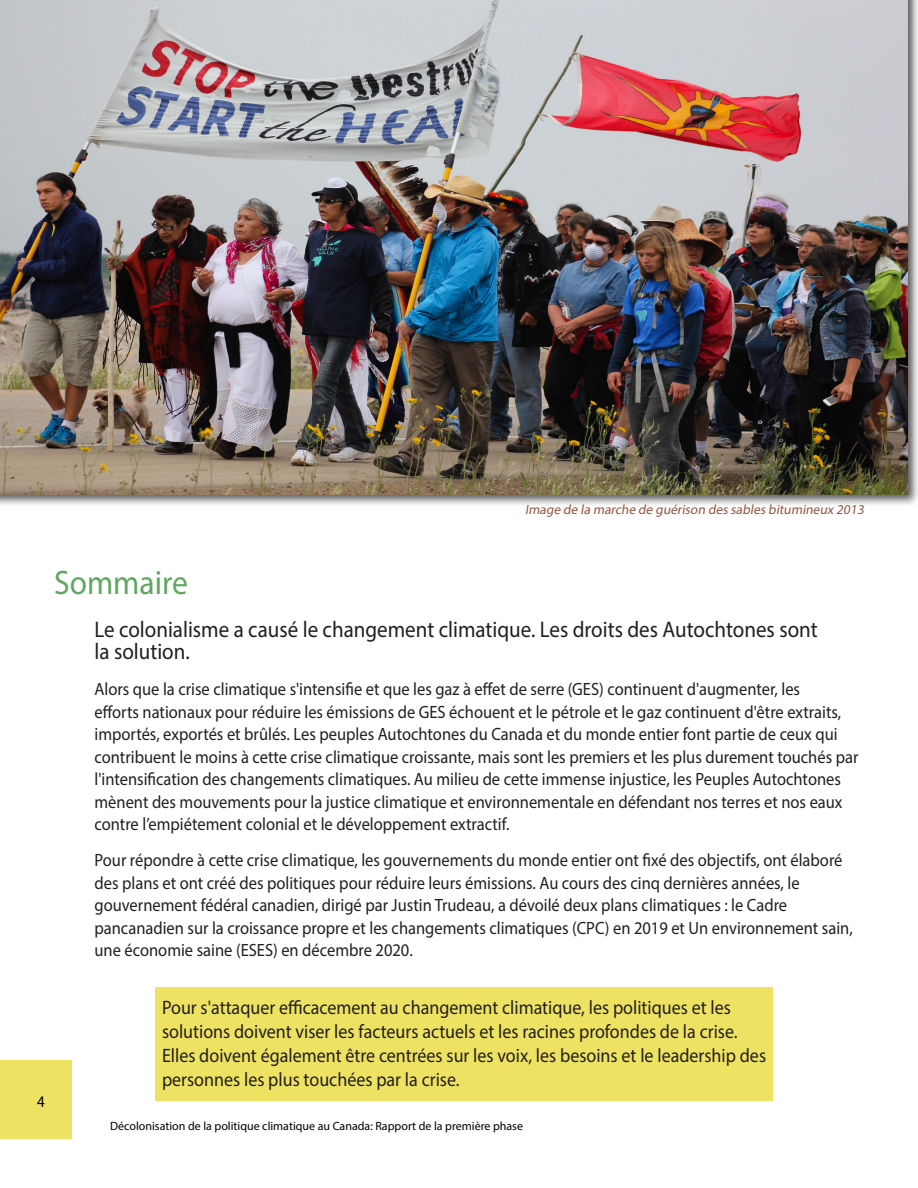
<style>
.page{position:relative;width:918px;height:1188px;background:#fff}
.page>*{position:absolute;margin:0;border:0;box-sizing:border-box;transform-origin:0 0}
.t1{font:34.05px "Myriad Pro";color:#5fa760;scale:.93 1}
.t2{font:22.65px/22.5px "Myriad Pro";color:#231f20;scale:.93 1}
.Pulls{font:19.5px/24px "Myriad Pro";color:#231f20;scale:.93 1}
.t3{font:17.85px/22.5px "Myriad Pro";color:#231f20;scale:.93 1}
.t4{font:16.2px "Myriad Pro";color:#000;scale:.93 1}
.Images_Description{font:italic 13.5px "Myriad Pro";color:#955340}
.t5{font:12px "Myriad Pro";color:#000}
</style>
<div class="page">
<div style="left:0;top:1060px;width:72px;height:79px;background:#eee262"></div>
<div style="left:155px;top:987px;width:618px;height:113px;background:#eee262"></div>
<div style="left:0;top:0;width:918px;height:507px;background:#231f20;opacity:.75"></div>
<img style="left:0;top:0;width:908px;height:494px">
<p class="Images_Description" style="left:525px;top:501px;width:343px">Image de la marche de guérison des sables bitumineux 2013</p>
<h2 class="t1" style="left:54px;top:561px;width:145px">Sommaire</h2>
<p class="t2" style="left:94px;top:617px;width:779px">Le colonialisme a causé le changement climatique. Les droits des Autochtones sont la solution.</p>
<p class="t3" style="left:94px;top:678px;width:823px">Alors que la crise climatique s'intensifie et que les gaz à effet de serre (GES) continuent d'augmenter, les<br>efforts nationaux pour réduire les émissions de GES échouent et le pétrole et le gaz continuent d'être extraits, importés, exportés et brûlés. Les peuples Autochtones du Canada et du monde entier font partie de ceux qui contribuent le moins à cette crise climatique croissante, mais sont les premiers et les plus durement touchés par l'intensification des changements climatiques. Au milieu de cette immense injustice, les Peuples Autochtones mènent des mouvements pour la justice climatique et environnementale en défendant nos terres et nos eaux contre l’empiétement colonial et le développement extractif.</p>
<p class="t3" style="left:94px;top:849px;width:817px">Pour répondre à cette crise climatique, les gouvernements du monde entier ont fixé des objectifs, ont élaboré des plans et ont créé des politiques pour réduire leurs émissions. Au cours des cinq dernières années, le gouvernement fédéral canadien, dirigé par Justin Trudeau, a dévoilé deux plans climatiques : le Cadre pancanadien sur la croissance propre et les changements climatiques (CPC) en 2019 et Un environnement sain, une économie saine (ESES) en décembre 2020.</p>
<p class="t4" style="left:37px;top:1092px;width:10px">4</p>
<p class="Pulls" style="left:162px;top:995px;width:651px">Pour s'attaquer efficacement au changement climatique, les politiques et les solutions doivent viser les facteurs actuels et les racines profondes de la crise.<br>Elles doivent également être centrées sur les voix, les besoins et le leadership des personnes les plus touchées par la crise.</p>
<p class="t5" style="left:110px;top:1119px;width:414px">Décolonisation de la politique climatique au Canada: Rapport de la première phase</p>
</div>
